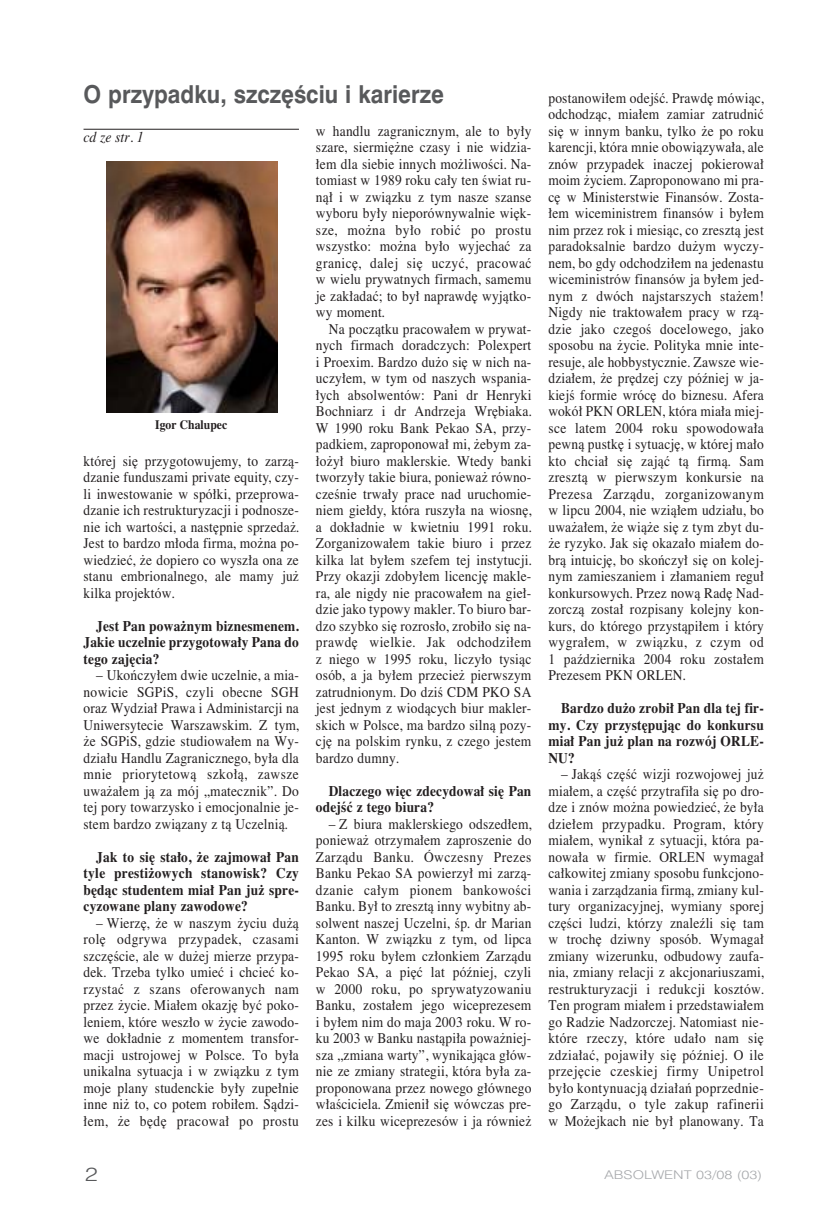
<style>
.page{position:relative;width:828px;height:1215px;background:#fff}
.page>*{position:absolute;margin:0;border:0;box-sizing:border-box;transform-origin:0 0}
.t1{font:700 24.75px "Swiss 721 PL";color:#58595b;scale:.91 1}
.t2{font:300 19.2px "Swiss 721 PL";color:#58595b;scale:1.25 1}
.t3{font:13.2px/16.5px "Ptimes Roman";letter-spacing:.015em;color:#231f20;text-align:justify;scale:.91 1}
.t4{font:700 13.2px/16.5px "Ptimes";letter-spacing:.015em;color:#231f20;text-align:justify;scale:.91 1}
.t5{font:italic 13.2px "Ptimes";color:#231f20;scale:.91 1}
.t6{font:300 12px "Swiss 721 PL";color:#a7a9ac;scale:1.25 1}
.t7{font:700 11.55px "Ptimes";color:#231f20;scale:.91 1}
</style>
<div class="page">
<hr style="left:84px;top:129px;width:215px;height:1px;background:#231f20">
<img style="left:106px;top:161px;width:171px;height:251px">
<h1 class="t1" style="left:84px;top:85px;width:398px">O przypadku, szcz´Êciu i karierze</h1>
<p class="t5" style="left:84px;top:131px;width:68px">cd ze str. 1</p>
<p class="t7" style="left:155px;top:420px;width:81px">Igor Chalupec</p>
<p class="t3" style="left:84px;top:454px;width:238px">której si´ przygotowujemy, to zarzà&shy;dzanie funduszami private equity, czy&shy;li inwestowanie w spó∏ki, przeprowa&shy;dzanie ich restrukturyzacji i podnosze&shy;nie ich wartoÊci, a nast´pnie sprzeda˝.<br>Jest to bardzo m∏oda firma, mo˝na po&shy;wiedzieç, ˝e dopiero co wysz∏a ona ze stanu embrionalnego, ale mamy ju˝ kilka projektów.</p>
<p class="t4" style="left:84px;top:619px;width:238px;text-indent:13px">Jest Pan powa˝nym biznesmenem.<br>Jakie uczelnie przygotowa∏y Pana do tego zaj´cia?</p>
<p class="t3" style="left:84px;top:669px;width:238px;text-indent:13px">– Ukoƒczy∏em dwie uczelnie, a mia&shy;nowicie SGPiS, czyli obecne SGH oraz Wydzia∏ Prawa i Administarcji na Uniwersytecie Warszawskim. Z tym, ˝e SGPiS, gdzie studiowa∏em na Wy&shy;dzia∏u Handlu Zagranicznego, by∏a dla mnie priorytetowà szko∏à, zawsze uwa˝a∏em jà za mój „matecznik”. Do tej pory towarzysko i emocjonalnie je&shy;stem bardzo zwiàzany z tà Uczelnià.</p>
<p class="t4" style="left:84px;top:850px;width:238px;text-indent:13px">Jak to si´ sta∏o, ˝e zajmowa∏ Pan tyle presti˝owych stanowisk? Czy b´dàc studentem mia∏ Pan ju˝ spre&shy;cyzowane plany zawodowe?</p>
<p class="t3" style="left:84px;top:916px;width:238px;text-indent:13px">– Wierz´, ˝e w naszym ˝yciu du˝à rol´ odgrywa przypadek, czasami szcz´Êcie, ale w du˝ej mierze przypa&shy;dek. Trzeba tylko umieç i chcieç ko&shy;rzystaç z szans oferowanych nam przez ˝ycie. Mia∏em okazj´ byç poko&shy;leniem, które wesz∏o w ˝ycie zawodo&shy;we dok∏adnie z momentem transfor&shy;macji ustrojowej w Polsce. To by∏a unikalna sytuacja i w zwiàzku z tym moje plany studenckie by∏y zupe∏nie inne ni˝ to, co potem robi∏em. Sàdzi-∏em, ˝e b´d´ pracowa∏ po prostu</p>
<p class="t3" style="left:316px;top:124px;width:238px">w handlu zagranicznym, ale to by∏y szare, siermi´˝ne czasy i nie widzia-∏em dla siebie innych mo˝liwoÊci. Na&shy;tomiast w 1989 roku ca∏y ten Êwiat ru&shy;nà∏ i w zwiàzku z tym nasze szanse wyboru by∏y nieporównywalnie wi´k&shy;sze, mo˝na by∏o robiç po prostu wszystko: mo˝na by∏o wyjechaç za granic´, dalej si´ uczyç, pracowaç w wielu prywatnych firmach, samemu je zak∏adaç; to by∏ naprawd´ wyjàtko&shy;wy moment.</p>
<p class="t3" style="left:316px;top:322px;width:238px;text-indent:13px">Na poczàtku pracowa∏em w prywat&shy;nych firmach doradczych: Polexpert i Proexim. Bardzo du˝o si´ w nich na&shy;uczy∏em, w tym od naszych wspania-∏ych absolwentów: Pani dr Henryki Bochniarz i dr Andrzeja Wr´biaka.<br>W 1990 roku Bank Pekao SA, przy&shy;padkiem, zaproponowa∏ mi, ˝ebym za-∏o˝y∏ biuro maklerskie. Wtedy banki tworzy∏y takie biura, poniewa˝ równo&shy;czeÊnie trwa∏y prace nad uruchomie&shy;niem gie∏dy, która ruszy∏a na wiosn´, a dok∏adnie w kwietniu 1991 roku.<br>Zorganizowa∏em takie biuro i przez kilka lat by∏em szefem tej instytucji.<br>Przy okazji zdoby∏em licencj´ makle&shy;ra, ale nigdy nie pracowa∏em na gie∏- dzie jako typowy makler. To biuro bar&shy;dzo szybko si´ rozros∏o, zrobi∏o si´ na&shy;prawd´ wielkie. Jak odchodzi∏em z niego w 1995 roku, liczy∏o tysiàc osób, a ja by∏em przecie˝ pierwszym zatrudnionym. Do dziÊ CDM PKO SA jest jednym z wiodàcych biur makler&shy;skich w Polsce, ma bardzo silnà pozy&shy;cj´ na polskim rynku, z czego jestem bardzo dumny.</p>
<p class="t4" style="left:316px;top:784px;width:238px;text-indent:13px">Dlaczego wi´c zdecydowa∏ si´ Pan odejÊç z tego biura?</p>
<p class="t3" style="left:316px;top:817px;width:238px;text-indent:13px">– Z biura maklerskiego odszed∏em, poniewa˝ otrzyma∏em zaproszenie do Zarzàdu Banku. Ówczesny Prezes Banku Pekao SA powierzy∏ mi zarzà&shy;dzanie ca∏ym pionem bankowoÊci Banku. By∏ to zresztà inny wybitny ab&shy;solwent naszej Uczelni, Êp. dr Marian Kanton. W zwiàzku z tym, od lipca 1995 roku by∏em cz∏onkiem Zarzàdu Pekao SA, a pi´ç lat póêniej, czyli w 2000 roku, po sprywatyzowaniu Banku, zosta∏em jego wiceprezesem i by∏em nim do maja 2003 roku. W ro&shy;ku 2003 w Banku nastàpi∏a powa˝niej&shy;sza „zmiana warty”, wynikajàca g∏ów&shy;nie ze zmiany strategii, która by∏a za&shy;proponowana przez nowego g∏ównego w∏aÊciciela. Zmieni∏ si´ wówczas pre&shy;zes i kilku wiceprezesów i ja równie˝</p>
<p class="t3" style="left:548px;top:91px;width:238px">postanowi∏em odejÊç. Prawd´ mówiàc, odchodzàc, mia∏em zamiar zatrudniç si´ w innym banku, tylko ˝e po roku karencji, która mnie obowiàzywa∏a, ale znów przypadek inaczej pokierowa∏ moim ˝yciem. Zaproponowano mi pra&shy;c´ w Ministerstwie Finansów. Zosta-∏em wiceministrem finansów i by∏em nim przez rok i miesiàc, co zresztà jest paradoksalnie bardzo du˝ym wyczy&shy;nem, bo gdy odchodzi∏em na jedenastu wiceministrów finansów ja by∏em jed&shy;nym z dwóch najstarszych sta˝em!<br>Nigdy nie traktowa∏em pracy w rzà&shy;dzie jako czegoÊ docelowego, jako sposobu na ˝ycie. Polityka mnie inte&shy;resuje, ale hobbystycznie. Zawsze wie&shy;dzia∏em, ˝e pr´dzej czy póêniej w ja&shy;kiejÊ formie wróc´ do biznesu. Afera wokó∏ PKN ORLEN, która mia∏a miej&shy;sce latem 2004 roku spowodowa∏a pewnà pustk´ i sytuacj´, w której ma∏o kto chcia∏ si´ zajàç tà firmà. Sam zresztà w pierwszym konkursie na Prezesa Zarzàdu, zorganizowanym w lipcu 2004, nie wzià∏em udzia∏u, bo uwa˝a∏em, ˝e wià˝e si´ z tym zbyt du-˝e ryzyko. Jak si´ okaza∏o mia∏em do&shy;brà intuicj´, bo skoƒczy∏ si´ on kolej&shy;nym zamieszaniem i z∏amaniem regu∏ konkursowych. Przez nowà Rad´ Nad&shy;zorczà zosta∏ rozpisany kolejny kon&shy;kurs, do którego przystàpi∏em i który wygra∏em, w zwiàzku, z czym od 1 paêdziernika 2004 roku zosta∏em Prezesem PKN ORLEN.</p>
<p class="t4" style="left:548px;top:702px;width:238px;text-indent:13px">Bardzo du˝o zrobi∏ Pan dla tej fir&shy;my. Czy przyst´pujàc do konkursu mia∏ Pan ju˝ plan na rozwój ORLE-NU?</p>
<p class="t3" style="left:548px;top:768px;width:238px;text-indent:13px">– JakàÊ cz´Êç wizji rozwojowej ju˝ mia∏em, a cz´Êç przytrafi∏a si´ po dro&shy;dze i znów mo˝na powiedzieç, ˝e by∏a dzie∏em przypadku. Program, który mia∏em, wynika∏ z sytuacji, która pa&shy;nowa∏a w firmie. ORLEN wymaga∏ ca∏kowitej zmiany sposobu funkcjono&shy;wania i zarzàdzania firmà, zmiany kul&shy;tury organizacyjnej, wymiany sporej cz´Êci ludzi, którzy znaleêli si´ tam w troch´ dziwny sposób. Wymaga∏ zmiany wizerunku, odbudowy zaufa&shy;nia, zmiany relacji z akcjonariuszami, restrukturyzacji i redukcji kosztów.<br>Ten program mia∏em i przedstawia∏em go Radzie Nadzorczej. Natomiast nie&shy;które rzeczy, które uda∏o nam si´ zdzia∏aç, pojawi∏y si´ póêniej. O ile przej´cie czeskiej firmy Unipetrol by∏o kontynuacjà dzia∏aƒ poprzednie&shy;go Zarzàdu, o tyle zakup rafinerii w Mo˝ejkach nie by∏ planowany. Ta</p>
<h2 class="t2" style="left:85px;top:1167px;width:12px">2</h2>
<p class="t6" style="left:604px;top:1171px;width:128px">ABSOLWENT 03/08 (03)</p>
</div>
